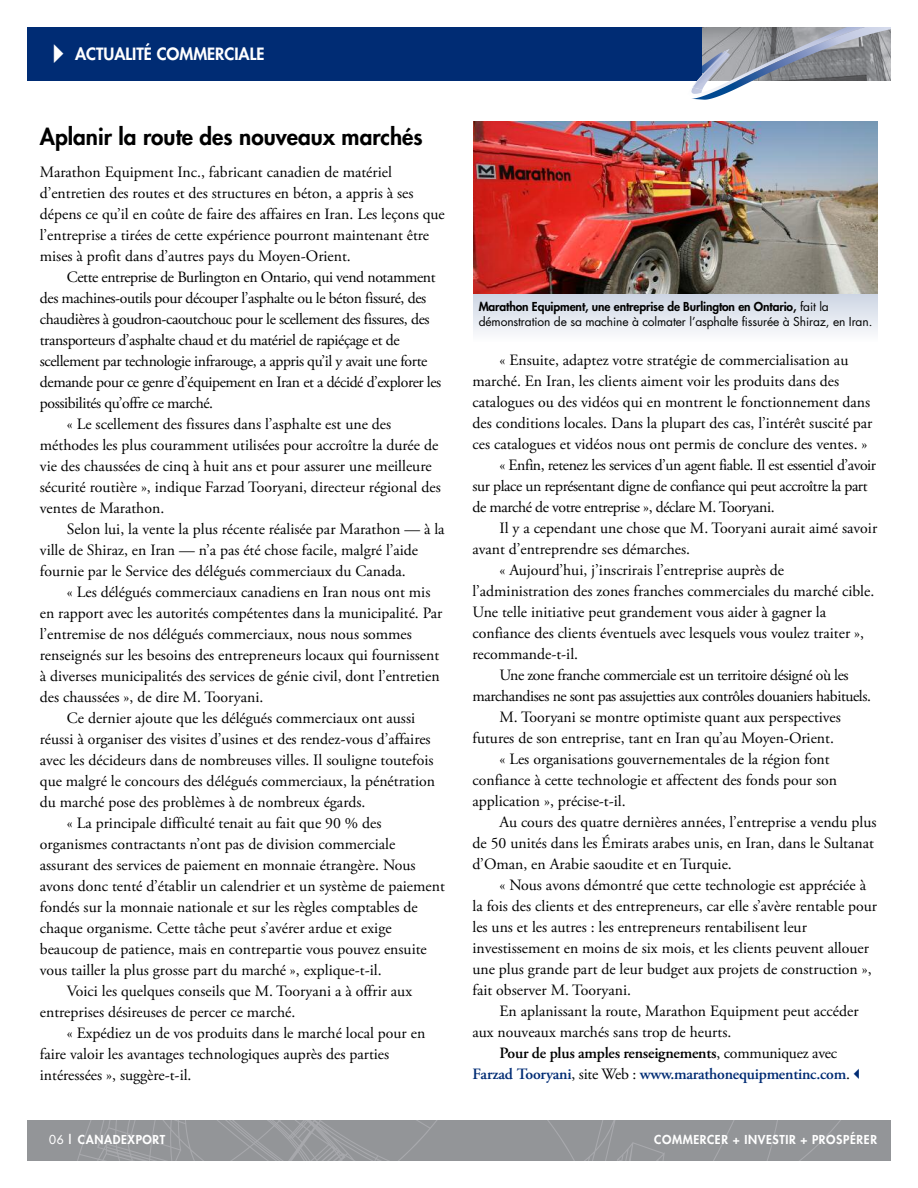
<style>
.page{position:relative;width:918px;height:1188px;background:#fff}
.page>*{position:absolute;margin:0;border:0;box-sizing:border-box;transform-origin:0 0}
.t1{font:800 22.5px "Futura";color:#000}
.t2{font:800 16.5px "Futura";color:#fff}
.t3{font:15.75px/21px "Adobe Garamond Pro";color:#000}
.t4{font:15.75px "Adobe Garamond Pro";letter-spacing:-.025em;color:#000}
.t5{font:600 15.75px "Adobe Garamond Pro";letter-spacing:-.015em;color:#002c74}
.t6{font:600 15.75px "Adobe Garamond Pro";letter-spacing:-.015em;color:#000}
.t7{font:12px "Futura LT";letter-spacing:-.01em;color:#000}
.t8{font:800 12px "Futura";letter-spacing:-.01em;color:#000}
.t9{font:800 12px "Futura";letter-spacing:.05em;color:#fff}
.s1{font-family:"Futura LT";font-weight:400}
.s2{font-weight:400}
.s3{font-weight:400;color:#000}
</style>
<div class="page">
<div style="left:27px;top:27px;width:864px;height:54px;background:#002c74"></div>
<svg style="left:691px;top:27px;width:200px;height:72px"></svg>
<div style="left:694px;top:65px;width:8px;height:9px;background:#002c74"></div>
<svg style="left:29px;top:1120px;width:862px;height:41px;background:#949699"></svg>
<img style="left:473px;top:122px;width:405px;height:173px">
<div style="left:473px;top:295px;width:405px;height:46px;background:linear-gradient(to bottom,#ced6e4,#fbfcfd)"></div>
<p class="t2" style="left:75px;top:46px;width:191px">ACTUALITÉ COMMERCIALE</p>
<h1 class="t1" style="left:40px;top:126px;width:384px">Aplanir la route des nouveaux marchés</h1>
<p class="t3" style="left:40px;top:163px;width:406px">Marathon Equipment Inc., fabricant canadien de matériel d’entretien des routes et des structures en béton, a appris à ses dépens ce qu’il en coûte de faire des affaires en Iran. Les leçons que l’entreprise a tirées de cette expérience pourront maintenant être mises à profit dans d’autres pays du Moyen-Orient.</p>
<p class="t4" style="left:67px;top:271px;width:370px">Cette entreprise de Burlington en Ontario, qui vend notamment</p>
<p class="t4" style="left:40px;top:292px;width:388px">des machines-outils pour découper l’asphalte ou le béton fissuré, des</p>
<p class="t4" style="left:40px;top:313px;width:391px">chaudières à goudron-caoutchouc pour le scellement des fissures, des</p>
<p class="t4" style="left:40px;top:334px;width:361px">transporteurs d’asphalte chaud et du matériel de rapiéçage et de</p>
<p class="t4" style="left:40px;top:355px;width:389px">scellement par technologie infrarouge, a appris qu’il y avait une forte</p>
<p class="t4" style="left:40px;top:376px;width:403px">demande pour ce genre d’équipement en Iran et a décidé d’explorer les</p>
<p class="t4" style="left:40px;top:397px;width:175px">possibilités qu’offre ce marché.</p>
<p class="t3" style="left:67px;top:415px;width:326px">« Le scellement des fissures dans l’asphalte est une des</p>
<p class="t3" style="left:40px;top:436px;width:400px">méthodes les plus couramment utilisées pour accroître la durée de</p>
<p class="t3" style="left:40px;top:457px;width:393px">vie des chaussées de cinq à huit ans et pour assurer une meilleure</p>
<p class="t3" style="left:40px;top:478px;width:402px">sécurité routière », indique Farzad Tooryani, directeur régional des</p>
<p class="t3" style="left:40px;top:499px;width:126px">ventes de Marathon.</p>
<p class="t3" style="left:67px;top:520px;width:379px">Selon lui, la vente la plus récente réalisée par Marathon — à la</p>
<p class="t3" style="left:40px;top:541px;width:380px">ville de Shiraz, en Iran — n’a pas été chose facile, malgré l’aide</p>
<p class="t3" style="left:40px;top:562px;width:368px">fournie par le Service des délégués commerciaux du Canada.</p>
<p class="t3" style="left:67px;top:583px;width:365px">« Les délégués commerciaux canadiens en Iran nous ont mis</p>
<p class="t3" style="left:40px;top:604px;width:404px">en rapport avec les autorités compétentes dans la municipalité. Par</p>
<p class="t3" style="left:40px;top:625px;width:374px">l’entremise de nos délégués commerciaux, nous nous sommes</p>
<p class="t3" style="left:40px;top:646px;width:401px">renseignés sur les besoins des entrepreneurs locaux qui fournissent</p>
<p class="t3" style="left:40px;top:667px;width:401px">à diverses municipalités des services de génie civil, dont l’entretien</p>
<p class="t3" style="left:40px;top:688px;width:225px">des chaussées », de dire M. Tooryani.</p>
<p class="t3" style="left:67px;top:709px;width:350px">Ce dernier ajoute que les délégués commerciaux ont aussi</p>
<p class="t3" style="left:40px;top:730px;width:392px">réussi à organiser des visites d’usines et des rendez-vous d’affaires</p>
<p class="t3" style="left:40px;top:751px;width:395px">avec les décideurs dans de nombreuses villes. Il souligne toutefois</p>
<p class="t3" style="left:40px;top:772px;width:397px">que malgré le concours des délégués commerciaux, la pénétration</p>
<p class="t3" style="left:40px;top:793px;width:327px">du marché pose des problèmes à de nombreux égards.</p>
<p class="t3" style="left:67px;top:814px;width:316px">« La principale difficulté tenait au fait que 90 % des</p>
<p class="t3" style="left:40px;top:835px;width:357px">organismes contractants n’ont pas de division commerciale</p>
<p class="t3" style="left:40px;top:856px;width:377px">assurant des services de paiement en monnaie étrangère. Nous</p>
<p class="t3" style="left:40px;top:877px;width:406px">avons donc tenté d’établir un calendrier et un système de paiement</p>
<p class="t3" style="left:40px;top:898px;width:380px">fondés sur la monnaie nationale et sur les règles comptables de</p>
<p class="t3" style="left:40px;top:919px;width:353px">chaque organisme. Cette tâche peut s’avérer ardue et exige</p>
<p class="t3" style="left:40px;top:940px;width:388px">beaucoup de patience, mais en contrepartie vous pouvez ensuite</p>
<p class="t3" style="left:40px;top:961px;width:343px">vous tailler la plus grosse part du marché », explique-t-il.</p>
<p class="t3" style="left:67px;top:982px;width:347px">Voici les quelques conseils que M. Tooryani a à offrir aux</p>
<p class="t3" style="left:40px;top:1003px;width:257px">entreprises désireuses de percer ce marché.</p>
<p class="t3" style="left:67px;top:1024px;width:360px">« Expédiez un de vos produits dans le marché local pour en</p>
<p class="t3" style="left:40px;top:1045px;width:351px">faire valoir les avantages technologiques auprès des parties</p>
<p class="t3" style="left:40px;top:1066px;width:153px">intéressées », suggère-t-il.</p>
<p class="t8" style="left:479px;top:301px;width:352px">Marathon Equipment, une entreprise de Burlington en Ontario, <span class="s1">fait la</span></p>
<p class="t7" style="left:479px;top:316px;width:395px">démonstration de sa machine à colmater l’asphalte fissurée à Shiraz, en Iran.</p>
<p class="t3" style="left:499px;top:351px;width:350px">« Ensuite, adaptez votre stratégie de commercialisation au</p>
<p class="t3" style="left:472px;top:372px;width:368px">marché. En Iran, les clients aiment voir les produits dans des</p>
<p class="t3" style="left:472px;top:393px;width:399px">catalogues ou des vidéos qui en montrent le fonctionnement dans</p>
<p class="t3" style="left:472px;top:414px;width:401px">des conditions locales. Dans la plupart des cas, l’intérêt suscité par</p>
<p class="t3" style="left:472px;top:435px;width:397px">ces catalogues et vidéos nous ont permis de conclure des ventes. »</p>
<p class="t4" style="left:499px;top:458px;width:378px">« Enfin, retenez les services d’un agent fiable. Il est essentiel d’avoir</p>
<p class="t4" style="left:472px;top:479px;width:397px">sur place un représentant digne de confiance qui peut accroître la part</p>
<p class="t4" style="left:472px;top:500px;width:304px">de marché de votre entreprise », déclare M. Tooryani.</p>
<p class="t3" style="left:499px;top:519px;width:379px">Il y a cependant une chose que M. Tooryani aurait aimé savoir</p>
<p class="t3" style="left:472px;top:540px;width:219px">avant d’entreprendre ses démarches.</p>
<p class="t3" style="left:499px;top:561px;width:286px">« Aujourd’hui, j’inscrirais l’entreprise auprès de</p>
<p class="t3" style="left:472px;top:582px;width:403px">l’administration des zones franches commerciales du marché cible.</p>
<p class="t3" style="left:472px;top:603px;width:355px">Une telle initiative peut grandement vous aider à gagner la</p>
<p class="t3" style="left:472px;top:624px;width:393px">confiance des clients éventuels avec lesquels vous voulez traiter »,</p>
<p class="t3" style="left:472px;top:645px;width:107px">recommande-t-il.</p>
<p class="t4" style="left:499px;top:668px;width:351px">Une zone franche commerciale est un territoire désigné où les</p>
<p class="t4" style="left:472px;top:689px;width:400px">marchandises ne sont pas assujetties aux contrôles douaniers habituels.</p>
<p class="t3" style="left:499px;top:708px;width:343px">M. Tooryani se montre optimiste quant aux perspectives</p>
<p class="t3" style="left:472px;top:729px;width:363px">futures de son entreprise, tant en Iran qu’au Moyen-Orient.</p>
<p class="t3" style="left:499px;top:750px;width:332px">« Les organisations gouvernementales de la région font</p>
<p class="t3" style="left:472px;top:771px;width:366px">confiance à cette technologie et affectent des fonds pour son</p>
<p class="t3" style="left:472px;top:792px;width:155px">application », précise-t-il.</p>
<p class="t3" style="left:499px;top:813px;width:379px">Au cours des quatre dernières années, l’entreprise a vendu plus</p>
<p class="t3" style="left:472px;top:834px;width:403px">de 50 unités dans les Émirats arabes unis, en Iran, dans le Sultanat</p>
<p class="t3" style="left:472px;top:855px;width:261px">d’Oman, en Arabie saoudite et en Turquie.</p>
<p class="t3" style="left:499px;top:876px;width:368px">« Nous avons démontré que cette technologie est appréciée à</p>
<p class="t3" style="left:472px;top:897px;width:406px">la fois des clients et des entrepreneurs, car elle s’avère rentable pour</p>
<p class="t3" style="left:472px;top:918px;width:336px">les uns et les autres : les entrepreneurs rentabilisent leur</p>
<p class="t3" style="left:472px;top:939px;width:398px">investissement en moins de six mois, et les clients peuvent allouer</p>
<p class="t3" style="left:472px;top:960px;width:401px">une plus grande part de leur budget aux projets de construction »,</p>
<p class="t3" style="left:472px;top:981px;width:160px">fait observer M. Tooryani.</p>
<p class="t3" style="left:499px;top:1002px;width:361px">En aplanissant la route, Marathon Equipment peut accéder</p>
<p class="t3" style="left:472px;top:1023px;width:260px">aux nouveaux marchés sans trop de heurts.</p>
<p class="t6" style="left:499px;top:1046px;width:339px">Pour de plus amples renseignements<span class="s2">, communiquez avec</span></p>
<p class="t5" style="left:472px;top:1067px;width:379px">Farzad Tooryani<span class="s3">, site Web :</span> www.marathonequipmentinc.com<span class="s3">.</span></p>
<p class="t9" style="left:49px;top:1134px;width:117px"><span class="s2">06</span> | CANADEXPORT</p>
<p class="t9" style="left:654px;top:1134px;width:224px">COMMERCER + INVESTIR + PROSPÉRER</p>
</div>
